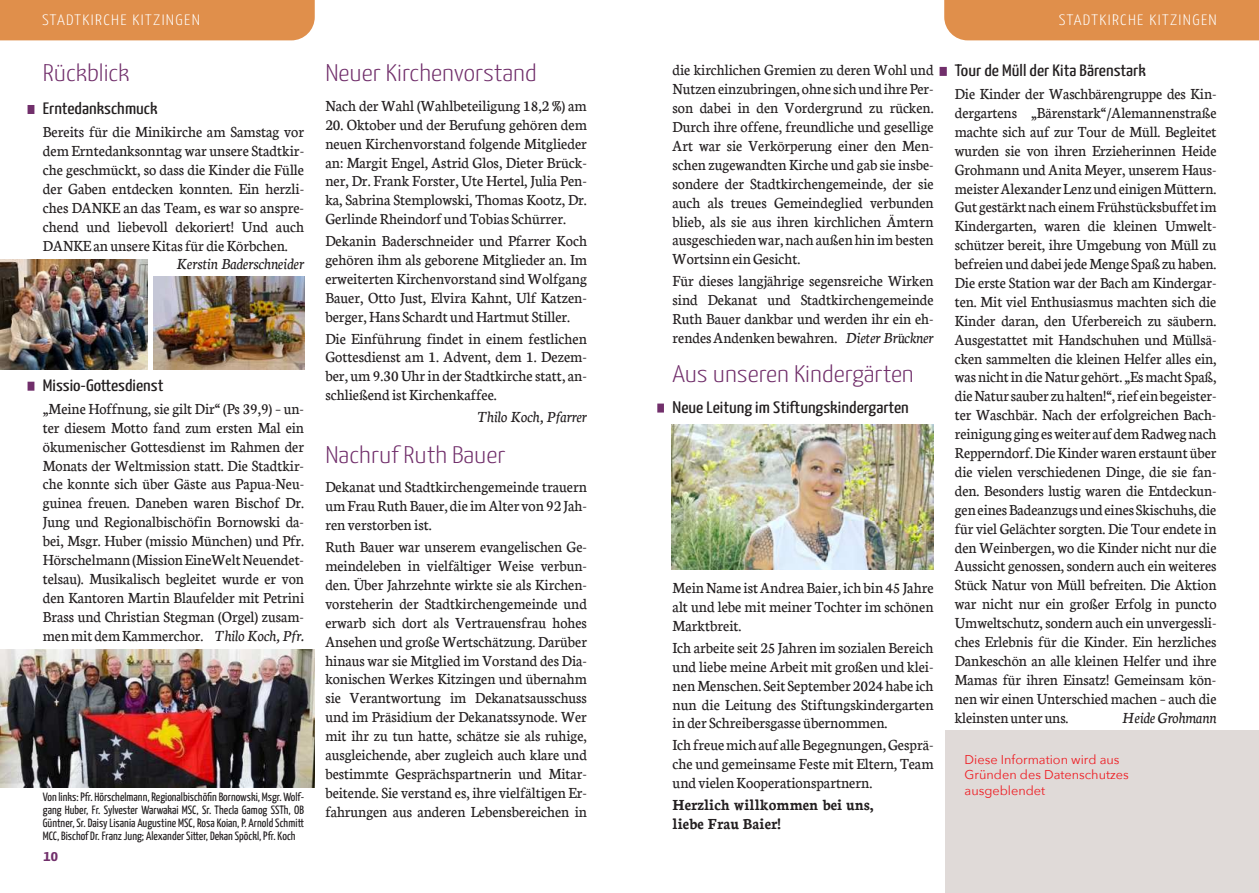
<style>
.page{position:relative;width:1259px;height:893px;background:#fff}
.page>*{position:absolute;margin:0;border:0;box-sizing:border-box;transform-origin:0 0}
.t1{font:300 24px "Yanone Kaffeesatz";color:#712f6b;scale:1.2 1}
.t2{font:16.5px/18.9px "Neuton";color:#231f20;text-align:justify;scale:.95 1}
.t3{font:16.5px/18.9px "Neuton";color:#231f20;text-align:justify;scale:.96 1}
.t4{font:16.5px "Yanone Kaffeesatz";color:#231f20;scale:1.2 1}
.t5{font:700 16.5px/18.9px "Neuton";color:#231f20;scale:.96 1}
.t6{font:italic 16.5px "Neuton";color:#231f20;scale:.96 1}
.t7{font:italic 16.5px "Neuton";color:#231f20;scale:.95 1}
.t8{font:300 15px "Yanone Kaffeesatz";letter-spacing:.075em;color:#fff;scale:1.2 1}
.t9{font:700 15px "Yanone Kaffeesatz";color:#712f6b;scale:1.2 1}
.t10{font:12.75px/15.3px "Avenir Next";color:#ee1d23}
.t11{font:12px/12.9px "Yanone Kaffeesatz";color:#231f20;text-align:justify}
.s1{font-style:italic}
</style>
<div class="page">
<div style="left:944px;top:0;width:315px;height:40px;background:#e08f4b"></div>
<div style="left:0;top:0;width:315px;height:40px;background:#e08f4b"></div>
<div style="left:28px;top:382px;width:6px;height:9px;background:#712f6b"></div>
<img style="left:0;top:260px;width:147px;height:110px">
<img style="left:154px;top:276px;width:150px;height:94px">
<img style="left:671px;top:424px;width:262px;height:146px">
<div style="left:939px;top:67px;width:7px;height:9px;background:#712f6b"></div>
<div style="left:28px;top:105px;width:6px;height:9px;background:#712f6b"></div>
<img style="left:0;top:649px;width:315px;height:138px">
<div style="left:657px;top:404px;width:7px;height:9px;background:#712f6b"></div>
<div style="left:945px;top:730px;width:314px;height:163px;background:#e0dad8"></div>
<p class="t8" style="left:42px;top:9px;width:133px">STADTKIRCHE KITZINGEN</p>
<h1 class="t1" style="left:43px;top:56px;width:74px">Rückblick</h1>
<p class="t4" style="left:43px;top:96px;width:97px">Erntedankschmuck</p>
<p class="t3" style="left:43px;top:122px;width:274px">Bereits für die Minikirche am Samstag vor dem Erntedanksonntag war unsere Stadtkir&shy;che geschmückt, so dass die Kinder die Fülle der Gaben entdecken konnten. Ein herzli&shy;ches DANKE an das Team, es war so anspre&shy;chend und liebevoll dekoriert! Und auch DANKE an unsere Kitas für die Körbchen.</p>
<p class="t6" style="left:176px;top:255px;width:134px">Kerstin Baderschneider</p>
<p class="t4" style="left:43px;top:373px;width:102px">Missio-Gottesdienst</p>
<p class="t2" style="left:43px;top:399px;width:276px">„Meine Hoffnung, sie gilt Dir“ (Ps 39,9) – un&shy;ter diesem Motto fand zum ersten Mal ein ökumenischer Gottesdienst im Rahmen der Monats der Weltmission statt. Die Stadtkir&shy;che konnte sich über Gäste aus Papua-Neu&shy;guinea freuen. Daneben waren Bischof Dr.<br>Jung und Regionalbischöfin Bornowski da&shy;bei, Msgr. Huber (missio München) und Pfr.<br>Hörschelmann (Mission EineWeltNeuendet&shy;telsau). Musikalisch begleitet wurde er von den Kantoren Martin Blaufelder mit Petrini Brass und Christian Stegman (Orgel) zusam&shy;menmit dem Kammerchor. <span class="s1">Thilo Koch, Pfr.</span></p>
<p class="t11" style="left:43px;top:790px;width:263px">Von links: Pfr. Hörschelmann, Regionalbischö昀椀n Bornowski, Msgr. Wolf&shy;gang Huber, Fr. Sylvester Warwakai MSC, Sr. Thecla Gamog SSTh, OB Güntner, Sr. Daisy Lisania Augustine MSC, Rosa Koian, P. Arnold Schmitt MCC, Bischof Dr. Franz Jung; Alexander Sitter, Dekan Spöckl, Pfr. Koch</p>
<p class="t9" style="left:44px;top:849px;width:14px">10</p>
<h1 class="t1" style="left:325px;top:56px;width:178px">Neuer Kirchenvorstand</h1>
<p class="t3" style="left:325px;top:96px;width:274px">Nach der Wahl (Wahlbeteiligung 18,2 %) am</p>
<p class="t3" style="left:325px;top:115px;width:274px">20. Oktober und der Berufung gehören dem neuen Kirchenvorstand folgende Mitglieder an: Margit Engel, Astrid Glos, Dieter Brück&shy;ner, Dr. Frank Forster, Ute Hertel, Julia Pen&shy;ka, Sabrina Stemplowski, Thomas Kootz, Dr.<br>Gerlinde Rheindorf und Tobias Schürrer.</p>
<p class="t3" style="left:325px;top:231px;width:274px">Dekanin Baderschneider und Pfarrer Koch gehören ihm als geborene Mitglieder an. Im erweiterten Kirchenvorstand sind Wolfgang Bauer, Otto Just, Elvira Kahnt, Ulf Katzen&shy;berger, Hans Schardt und Hartmut Stiller.</p>
<p class="t3" style="left:325px;top:329px;width:274px">Die Einführung findet in einem festlichen Gottesdienst am 1. Advent, dem 1. Dezem&shy;ber, um 9.30 Uhr in der Stadtkirche statt, an&shy;schließend ist Kirchenkaffee.</p>
<p class="t6" style="left:478px;top:408px;width:115px">Thilo Koch, Pfarrer</p>
<h1 class="t1" style="left:325px;top:437px;width:152px">Nachruf Ruth Bauer</h1>
<p class="t3" style="left:325px;top:478px;width:274px">Dekanat und Stadtkirchengemeinde trauern um Frau Ruth Bauer, die im Alter von 92Jah&shy;ren verstorben ist.</p>
<p class="t3" style="left:325px;top:537px;width:274px">Ruth Bauer war unserem evangelischen Ge&shy;meindeleben in vielfältiger Weise verbun&shy;den. Über Jahrzehnte wirkte sie als Kirchen&shy;vorsteherin der Stadtkirchengemeinde und erwarb sich dort als Vertrauensfrau hohes Ansehen und große Wertschätzung. Darüber hinaus war sie Mitglied im Vorstand des Dia&shy;konischen Werkes Kitzingen und übernahm sie Verantwortung im Dekanatsausschuss und im Präsidium der Dekanatssynode. Wer mit ihr zu tun hatte, schätze sie als ruhige, ausgleichende, aber zugleich auch klare und bestimmte Gesprächspartnerin und Mitar&shy;beitende. Sie verstand es, ihre vielfältigen Er&shy;fahrungen aus anderen Lebensbereichen in</p>
<p class="t2" style="left:672px;top:61px;width:276px">die kirchlichen Gremien zu deren Wohl und Nutzen einzubringen, ohne sich undihre Per&shy;son dabei in den Vordergrund zu rücken.<br>Durch ihre offene, freundliche und gesellige Art war sie Verkörperung einer den Men&shy;schen zugewandten Kirche und gab sie insbe&shy;sondere der Stadtkirchengemeinde, der sie auch als treues Gemeindeglied verbunden blieb, als sie aus ihren kirchlichen Ämtern ausgeschieden war, nach außen hin im besten Wortsinn ein Gesicht.</p>
<p class="t2" style="left:672px;top:272px;width:276px">Für dieses langjährige segensreiche Wirken sind Dekanat und Stadtkirchengemeinde Ruth Bauer dankbar und werden ihr ein eh&shy;rendes Andenken bewahren. <span class="s1">Dieter Brückner</span></p>
<h1 class="t1" style="left:672px;top:357px;width:202px">Aus unseren Kindergärten</h1>
<p class="t4" style="left:672px;top:395px;width:198px">Neue Leitung im Stiftungskindergarten</p>
<p class="t3" style="left:672px;top:578px;width:273px">Mein Name ist Andrea Baier, ich bin 45Jahre alt und lebe mit meiner Tochter im schönen Marktbreit.</p>
<p class="t3" style="left:672px;top:638px;width:273px">Ich arbeite seit 25 Jahren im sozialen Bereich und liebe meine Arbeit mit großen und klei&shy;nenMenschen. Seit September 2024 habe ich nun die Leitung des Stiftungskindergarten in der Schreibersgasse übernommen.</p>
<p class="t3" style="left:672px;top:736px;width:273px">Ich freuemich auf alle Begegnungen,Gesprä&shy;che und gemeinsame Feste mit Eltern, Team und vielen Kooperationspartnern.</p>
<p class="t5" style="left:672px;top:795px;width:211px">Herzlich willkommen bei uns, liebe Frau Baier!</p>
<p class="t8" style="left:1059px;top:9px;width:133px">STADTKIRCHE KITZINGEN</p>
<p class="t4" style="left:955px;top:58px;width:161px">Tour de Müll der Kita Bärenstark</p>
<p class="t2" style="left:955px;top:84px;width:277px">Die Kinder der Waschbärengruppe des Kin&shy;dergartens „Bärenstark“/Alemannenstraße machte sich auf zur Tour de Müll. Begleitet wurden sie von ihren Erzieherinnen Heide Grohmann und Anita Meyer, unserem Haus&shy;meisterAlexander Lenzund einigenMüttern.<br>Gut gestärkt nach einem Frühstücksbuffetim Kindergarten, waren die kleinen Umwelt&shy;schützer bereit, ihre Umgebung von Müll zu befreien und dabei jedeMenge Spaß zu haben.<br>Die erste Station war der Bach am Kindergar&shy;ten. Mit viel Enthusiasmus machten sich die Kinder daran, den Uferbereich zu säubern.<br>Ausgestattet mit Handschuhen und Müllsä&shy;cken sammelten die kleinen Helfer alles ein, was nichtin dieNatur gehört. „Esmacht Spaß, dieNatur sauber zu halten!“, rief einbegeister&shy;ter Waschbär. Nach der erfolgreichen Bach&shy;reinigung ging esweiter aufdemRadweg nach Repperndorf. Die Kinder waren erstaunt über die vielen verschiedenen Dinge, die sie fan&shy;den. Besonders lustig waren die Entdeckun&shy;gen eines Badeanzugsund eines Skischuhs,die für viel Gelächter sorgten. Die Tour endete in den Weinbergen, wo die Kinder nicht nur die Aussicht genossen, sondern auch ein weiteres Stück Natur von Müll befreiten. Die Aktion war nicht nur ein großer Erfolg in puncto Umweltschutz, sondern auch ein unvergessli&shy;ches Erlebnis für die Kinder. Ein herzliches Dankeschön an alle kleinen Helfer und ihre Mamas für ihren Einsatz! Gemeinsam kön&shy;nen wir einen Unterschied machen – auch die kleinstenunteruns.</p>
<p class="t7" style="left:1122px;top:708px;width:101px">Heide Grohmann</p>
<p class="t10" style="left:964px;top:753px;width:166px">Diese Information wird aus<br>Gründen des Datenschutzes ausgeblendet</p>
</div>
